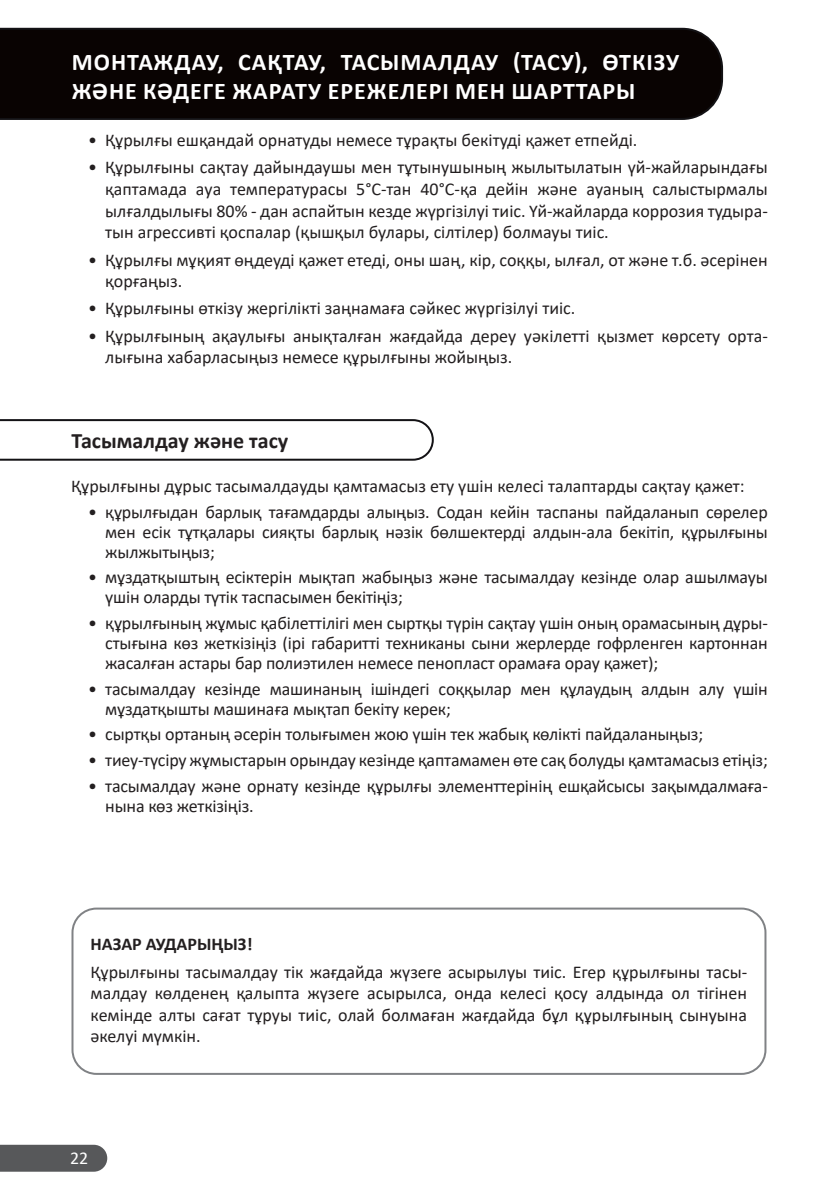
<style>
.page{position:relative;width:840px;height:1191px;background:#fff}
.page>*{position:absolute;margin:0;border:0;box-sizing:border-box;transform-origin:0 0}
.Заголовок_раздела{font:700 24px/28.8px "Calibri";letter-spacing:.04em;color:#fff}
.Подзаголовок{font:700 22px "Calibri";color:#231f20}
.Тексты_в__пузырях{font:18px/21.6px "Calibri";letter-spacing:-.01em;color:#231f20}
.t1{font:700 18px "Calibri";color:#231f20}
.t2{font:18px "Calibri";color:#fff}
</style>
<div class="page">
<div style="left:0;top:1144px;width:107px;height:27px;background:#57585a"></div>
<div style="left:0;top:28px;width:722px;height:92px;background:#090302"></div>
<div style="left:71px;top:907px;width:695px;height:167px;border:2px solid #808285;border-radius:24px"></div>
<svg style="left:0;top:419px;width:433px;height:42px"></svg>
<p class="Заголовок_раздела" style="left:72px;top:48px;width:608px">МОНТАЖДАУ, САҚТАУ, ТАСЫМАЛДАУ (ТАСУ), ӨТКІЗУ<br>ЖӘНЕ КӘДЕГЕ ЖАРАТУ ЕРЕЖЕЛЕРІ МЕН ШАРТТАРЫ</p>
<p class="Тексты_в__пузырях" style="left:88px;top:129px;width:550px">• Құрылғы ешқандай орнатуды немесе тұрақты бекітуді қажет етпейді.</p>
<p class="Тексты_в__пузырях" style="left:105px;top:156px;width:663px;text-align:justify;text-indent:-17px">• Құрылғыны сақтау дайындаушы мен тұтынушының жылытылатын үй-жайларындағы қаптамада ауа температурасы 5°С-тан 40°С-қа дейін және ауаның салыстырмалы ылғалдылығы 80% - дан аспайтын кезде жүргізілуі тиіс. Үй-жайларда коррозия тудыра&shy;тын агрессивті қоспалар (қышқыл булары, сілтілер) болмауы тиіс.</p>
<p class="Тексты_в__пузырях" style="left:105px;top:248px;width:663px;text-indent:-17px">• Құрылғы мұқият өңдеуді қажет етеді, оны шаң, кір, соққы, ылғал, от және т.б. әсерінен қорғаңыз.</p>
<p class="Тексты_в__пузырях" style="left:88px;top:297px;width:488px">• Құрылғыны өткізу жергілікті заңнамаға сәйкес жүргізілуі тиіс.</p>
<p class="Тексты_в__пузырях" style="left:105px;top:324px;width:663px;text-indent:-17px">• Құрылғының ақаулығы анықталған жағдайда дереу уәкілетті қызмет көрсету орта&shy;лығына хабарласыңыз немесе құрылғыны жойыңыз.</p>
<p class="Подзаголовок" style="left:71px;top:425px;width:218px">Тасымалдау және тасу</p>
<p class="Тексты_в__пузырях" style="left:71px;top:475px;width:674px">Құрылғыны дұрыс тасымалдауды қамтамасыз ету үшін келесі талаптарды сақтау қажет:</p>
<p class="Тексты_в__пузырях" style="left:105px;top:501px;width:663px;line-height:20px;text-align:justify;text-indent:-17px">• құрылғыдан барлық тағамдарды алыңыз. Содан кейін таспаны пайдаланып сөрелер мен есік тұтқалары сияқты барлық нәзік бөлшектерді алдын-ала бекітіп, құрылғыны жылжытыңыз;</p>
<p class="Тексты_в__пузырях" style="left:105px;top:567px;width:663px;line-height:20px;text-indent:-17px">• мұздатқыштың есіктерін мықтап жабыңыз және тасымалдау кезінде олар ашылмауы үшін оларды түтік таспасымен бекітіңіз;</p>
<p class="Тексты_в__пузырях" style="left:105px;top:612px;width:663px;line-height:20px;text-align:justify;text-indent:-17px">• құрылғының жұмыс қабілеттілігі мен сыртқы түрін сақтау үшін оның орамасының дұры&shy;стығына көз жеткізіңіз (ірі габаритті техниканы сыни жерлерде гофрленген картоннан жасалған астары бар полиэтилен немесе пенопласт орамаға орау қажет);</p>
<p class="Тексты_в__пузырях" style="left:105px;top:678px;width:663px;line-height:20px;text-indent:-17px">• тасымалдау кезінде машинаның ішіндегі соққылар мен құлаудың алдын алу үшін мұздатқышты машинаға мықтап бекіту керек;</p>
<p class="Тексты_в__пузырях" style="left:88px;top:723px;width:616px">• сыртқы ортаның әсерін толығымен жою үшін тек жабық көлікті пайдаланыңыз;</p>
<p class="Тексты_в__пузырях" style="left:88px;top:749px;width:680px">• тиеу-түсіру жұмыстарын орындау кезінде қаптамамен өте сақ болуды қамтамасыз етіңіз;</p>
<p class="Тексты_в__пузырях" style="left:105px;top:775px;width:663px;line-height:20px;text-indent:-17px">• тасымалдау және орнату кезінде құрылғы элементтерінің ешқайсысы зақымдалмаға&shy;нына көз жеткізіңіз.</p>
<p class="t1" style="left:90px;top:931px;width:163px">НАЗАР АУДАРЫҢЫЗ!</p>
<p class="Тексты_в__пузырях" style="left:90px;top:960px;width:658px;text-align:justify">Құрылғыны тасымалдау тік жағдайда жүзеге асырылуы тиіс. Егер құрылғыны тасы&shy;малдау көлденең қалыпта жүзеге асырылса, онда келесі қосу алдында ол тігінен кемінде алты сағат тұруы тиіс, олай болмаған жағдайда бұл құрылғының сынуына әкелуі мүмкін.</p>
<p class="t2" style="left:70px;top:1145px;width:20px">22</p>
</div>
